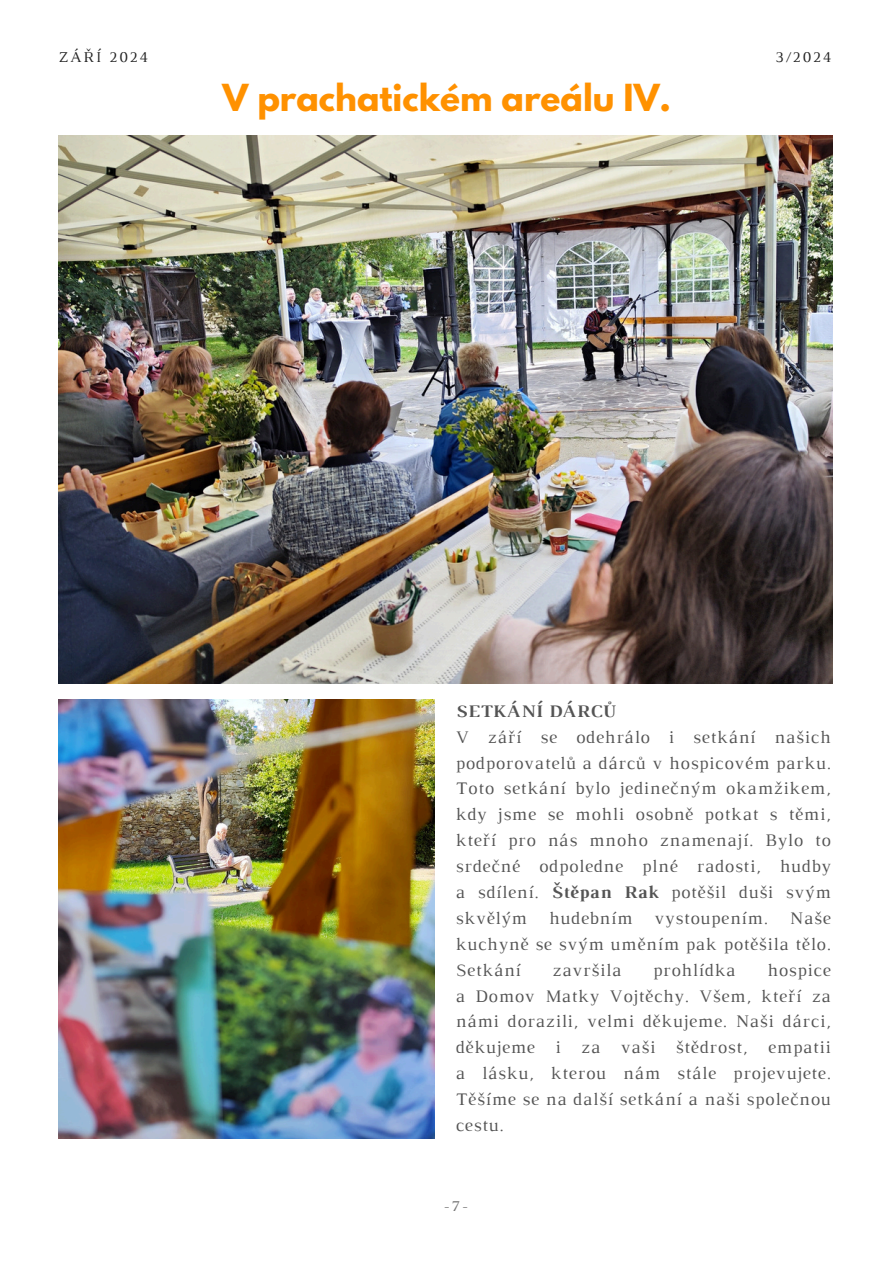
<style>
.page{position:relative;width:894px;height:1264px;background:#fff}
.page>*{position:absolute;margin:0;border:0;box-sizing:border-box;transform-origin:0 0}
.t1{font:700 33px "League Spartan";color:#ff9100}
.t2{font:18px/25.8px "Luthier";letter-spacing:.04em;color:#545454;text-align:justify}
.t3{font:700 18px "Luthier";letter-spacing:.04em;color:#545454}
.t4{font:15.3px "Luthier";letter-spacing:.14em;color:#222}
.t5{font:15.3px "Luthier";color:#737373}
.s1{font-weight:700}
</style>
<div class="page">
<img style="left:58px;top:135px;width:773px;height:548px">
<img style="left:58px;top:699px;width:376px;height:439px">
<p class="t4" style="left:58px;top:51px;width:91px">ZÁŘÍ 2024</p>
<p class="t4" style="left:775px;top:51px;width:58px">3/2024</p>
<h2 class="t1" style="left:222px;top:81px;width:450px">V prachatickém areálu IV.</h2>
<p class="t3" style="left:455px;top:704px;width:161px">SETKÁNÍ DÁRCŮ</p>
<p class="t2" style="left:455px;top:725px;width:376px">V září se odehrálo i setkání našich podporovatelů a dárců v hospicovém parku.<br>Toto setkání bylo jedinečným okamžikem, kdy jsme se mohli osobně potkat s těmi, kteří pro nás mnoho znamenají. Bylo to srdečné odpoledne plné radosti, hudby a sdílení. <span class="s1">Štěpan Rak</span> potěšil duši svým skvělým hudebním vystoupením. Naše kuchyně se svým uměním pak potěšila tělo.<br>Setkání</p>
<p class="t2" style="left:552px;top:958px;width:70px">završila</p>
<p class="t2" style="left:653px;top:958px;width:84px">prohlídka</p>
<p class="t2" style="left:455px;top:958px;width:376px;text-indent:311px">hospice a Domov Matky Vojtěchy. Všem, kteří za námi dorazili, velmi děkujeme. Naši dárci, děkujeme i za vaši štědrost, empatii a lásku, kterou nám stále projevujete.<br>Těšíme se na další setkání a naši společnou cestu.</p>
<h1 class="t5" style="left:443px;top:1200px;width:25px">-7-</h1>
</div>
